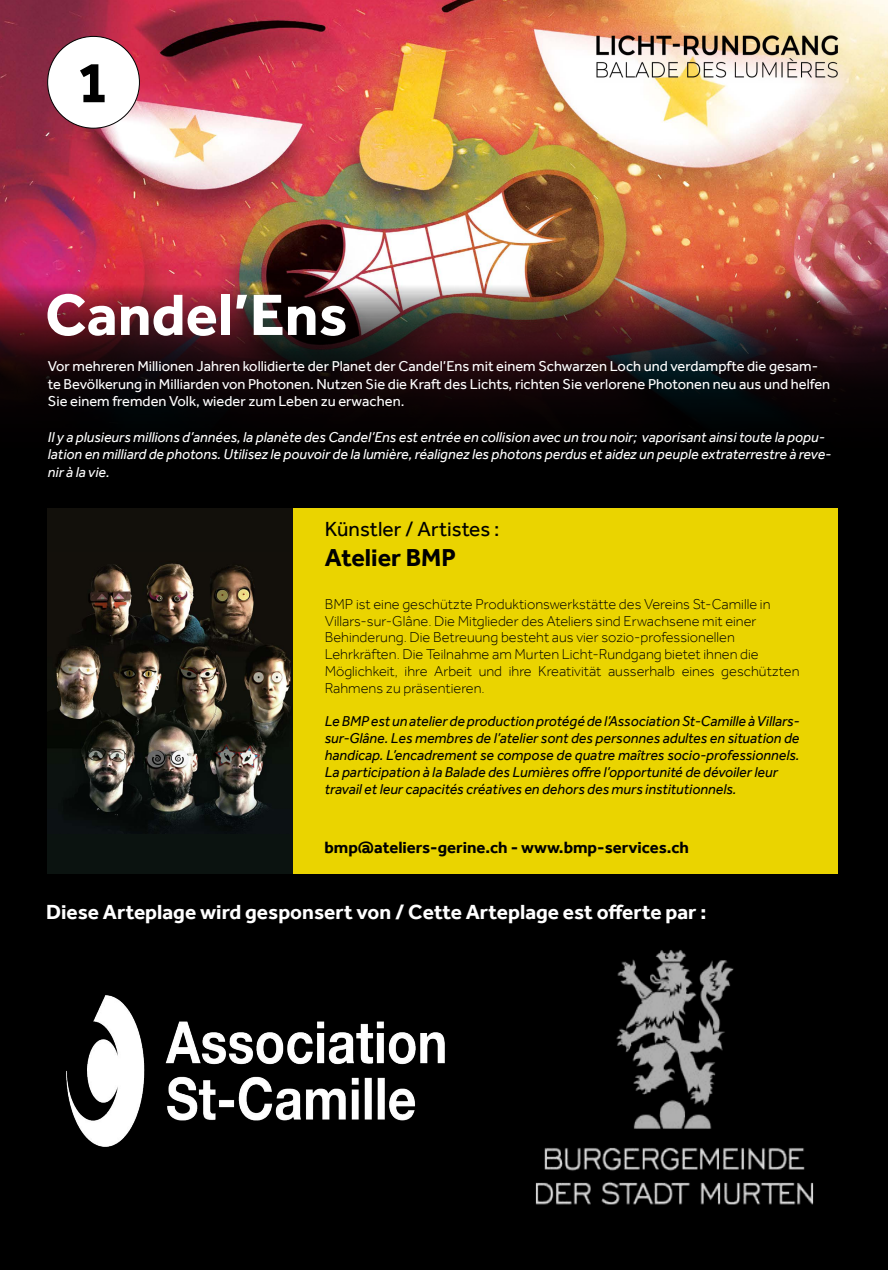
<style>
.page{position:relative;width:888px;height:1270px;background:#000}
.page>*{position:absolute;margin:0;border:0;box-sizing:border-box;transform-origin:0 0}
.t1{font:700 60.2px "Effra";color:#fff}
.t2{font:700 60.2px "Effra";color:#000}
.t3{font:700 25.2px "Effra";color:#000}
.t4{font:700 21px "Effra";color:#fff}
.t5{font:21px "Effra";color:#000}
.t6{font:700 16.8px "Effra";color:#000}
.t7{font:300 14.7px/16.8px "Effra";color:#000}
.t8{font:italic 14.7px/16.8px "Effra";color:#000}
.t9{font:14.7px/17.6px "Effra";color:#fff}
.t10{font:italic 14.7px/17.6px "Effra";color:#fff}
</style>
<div class="page">
<img style="left:0;top:0;width:888px;height:285px">
<svg style="left:0;top:285px;width:888px;height:292px"></svg>
<div style="left:48px;top:36px;width:91px;height:92px;background:#fff;border-radius:50%"></div>
<div style="left:293px;top:508px;width:544px;height:365px;background:#ead400"></div>
<img style="left:48px;top:551px;width:245px;height:283px">
<img style="left:595px;top:33px;width:245px;height:50px">
<div style="left:48px;top:508px;width:245px;height:43px;background:#12100b"></div>
<div style="left:48px;top:834px;width:245px;height:40px;background:#0b1310"></div>
<img style="left:535px;top:950px;width:279px;height:255px">
<img style="left:67px;top:996px;width:378px;height:151px">
<h1 class="t2" style="left:77px;top:46px;width:34px">1</h1>
<h1 class="t1" style="left:45px;top:279px;width:304px">Candel’Ens</h1>
<p class="t9" style="left:48px;top:357px;width:784px">Vor mehreren Millionen Jahren kollidierte der Planet der Candel’Ens mit einem Schwarzen Loch und verdampfte die gesam&shy;te Bevölkerung in Milliarden von Photonen. Nutzen Sie die Kraft des Lichts, richten Sie verlorene Photonen neu aus und helfen<br>Sie einem fremden Volk, wieder zum Leben zu erwachen.</p>
<p class="t10" style="left:48px;top:428px;width:785px">Il y a plusieurs millions d’années, la planète des Candel’Ens est entrée en collision avec un trou noir; vaporisant ainsi toute la popu&shy;lation en milliard de photons. Utilisez le pouvoir de la lumière, réalignez les photons perdus et aidez un peuple extraterrestre à reve&shy;nir à la vie.</p>
<h3 class="t5" style="left:325px;top:516px;width:176px">Künstler / Artistes :</h3>
<h2 class="t3" style="left:325px;top:542px;width:133px">Atelier BMP</h2>
<p class="t7" style="left:325px;top:595px;width:476px">BMP ist eine geschützte Produktionswerkstätte des Vereins St-Camille in Villars-sur-Glâne. Die Mitglieder des Ateliers sind Erwachsene mit einer Behinderung. Die Betreuung besteht aus vier sozio-professionellen Lehrkräften. Die Teilnahme am Murten Licht-Rundgang bietet ihnen die Möglichkeit, ihre Arbeit und ihre Kreativität ausserhalb eines geschützten Rahmens zu präsentieren.</p>
<p class="t8" style="left:325px;top:713px;width:476px">Le BMP est un atelier de production protégé de l’Association St-Camille à Villars&shy;sur-Glâne. Les membres de l’atelier sont des personnes adultes en situation de handicap. L’encadrement se compose de quatre maîtres socio-professionnels.<br>La participation à la Balade des Lumières offre l’opportunité de dévoiler leur travail et leur capacités créatives en dehors des murs institutionnels.</p>
<p class="t6" style="left:324px;top:837px;width:366px">bmp@ateliers-gerine.ch - www.bmp-services.ch</p>
<h3 class="t4" style="left:46px;top:900px;width:662px">Diese Arteplage wird gesponsert von / Cette Arteplage est offerte par :</h3>
</div>
